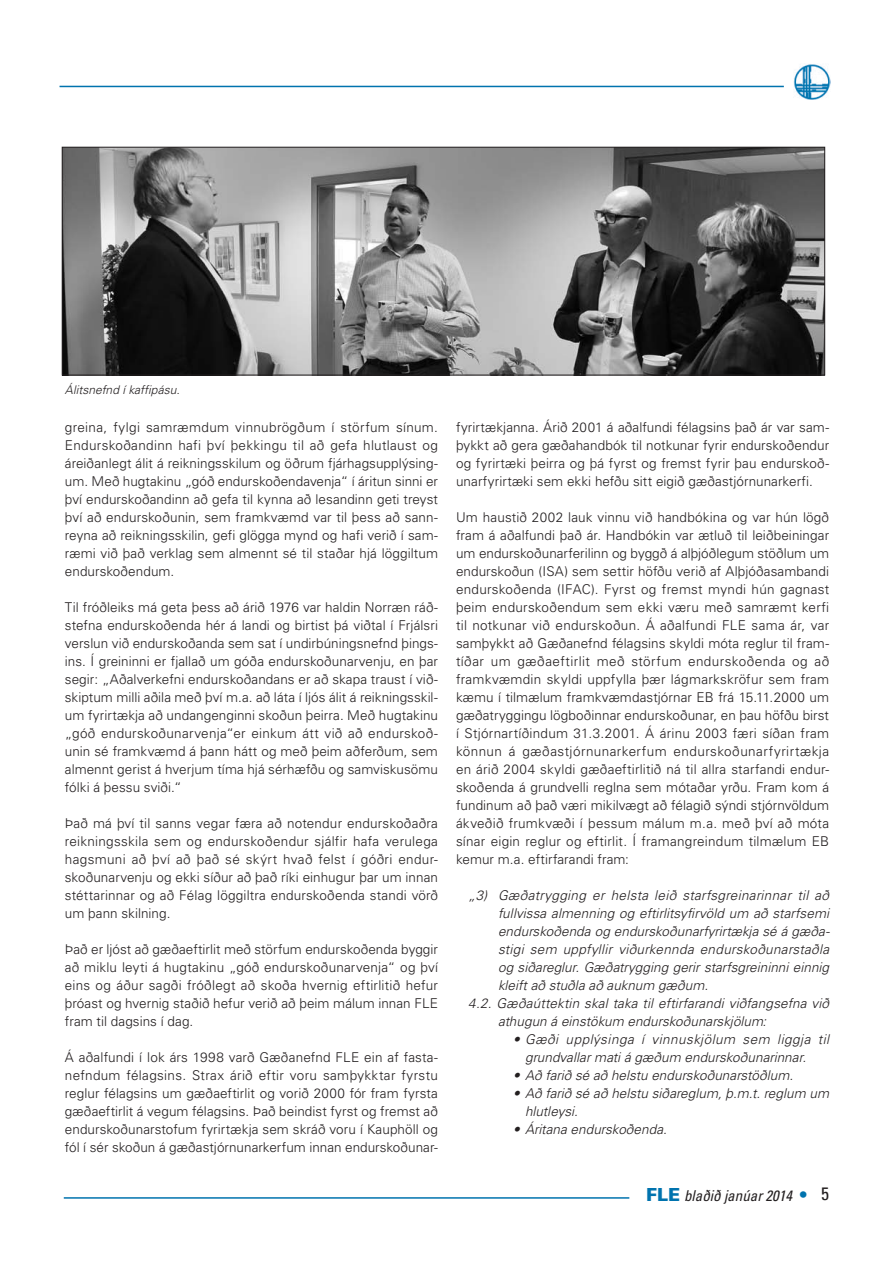
<style>
.page{position:relative;width:893px;height:1263px;background:#fff}
.page>*{position:absolute;margin:0;border:0;box-sizing:border-box;transform-origin:0 0}
.t1{font:italic condensed 15px "Univers";color:#231f20}
.t2{font:300 13.5px/18px "Univers";letter-spacing:.005em;color:#231f20;text-align:justify}
.t3{font:italic 300 13.5px/18px "Univers";letter-spacing:.005em;color:#231f20}
.t4{font:italic 300 13.5px "Univers";letter-spacing:.025em;color:#231f20}
.t5{font:italic 300 12px "Univers";letter-spacing:.005em;color:#231f20}
.s1{font-weight:900;font-style:normal;font-stretch:normal;font-size:18px;color:#0073ae}
.s2{font-style:normal;font-size:18px}
</style>
<div class="page">
<hr style="left:64px;top:1197px;width:565px;height:2px;background:#0073ae">
<hr style="left:60px;top:86px;width:724px;height:1px;background:#0073ae">
<img style="left:794px;top:64px;width:36px;height:36px">
<img style="left:64px;top:149px;width:759px;height:224px">
<div style="left:62px;top:147px;width:763px;height:228px;border:1px solid #231f20"></div>
<p class="t5" style="left:65px;top:383px;width:116px">Álitsnefnd í kaffipásu.</p>
<p class="t2" style="left:65px;top:418px;width:375px">greina, fylgi samræmdum vinnubrögðum í störfum sínum.<br>Endurskoðandinn hafi því þekkingu til að gefa hlutlaust og áreiðanlegt álit á reikningsskilum og öðrum fjárhagsupplýsing&shy;um. Með hugtakinu „góð endurskoðendavenja“ í áritun sinni er því endurskoðandinn að gefa til kynna að lesandinn geti treyst því að endurskoðunin, sem framkvæmd var til þess að sann&shy;reyna að reikningsskilin, gefi glögga mynd og hafi verið í sam&shy;ræmi við það verklag sem almennt sé til staðar hjá löggiltum endurskoðendum.</p>
<p class="t2" style="left:65px;top:598px;width:375px">Til fróðleiks má geta þess að árið 1976 var haldin Norræn ráð&shy;stefna endurskoðenda hér á landi og birtist þá viðtal í Frjálsri verslun við endurskoðanda sem sat í undirbúningsnefnd þings&shy;ins. Í greininni er fjallað um góða endurskoðunarvenju, en þar segir: „Aðalverkefni endurskoðandans er að skapa traust í við&shy;skiptum milli aðila með því m.a. að láta í ljós álit á reikningsskil&shy;um fyrirtækja að undangenginni skoðun þeirra. Með hugtakinu „góð endurskoðunarvenja“er einkum átt við að endurskoð&shy;unin sé framkvæmd á þann hátt og með þeim aðferðum, sem almennt gerist á hverjum tíma hjá sérhæfðu og samviskusömu fólki á þessu sviði.“</p>
<p class="t2" style="left:65px;top:814px;width:375px">Það má því til sanns vegar færa að notendur endurskoðaðra reikningsskila sem og endurskoðendur sjálfir hafa verulega hagsmuni að því að það sé skýrt hvað felst í góðri endur&shy;skoðunarvenju og ekki síður að það ríki einhugur þar um innan stéttarinnar og að Félag löggiltra endurskoðenda standi vörð um þann skilning.</p>
<p class="t2" style="left:65px;top:940px;width:375px">Það er ljóst að gæðaeftirlit með störfum endurskoðenda byggir að miklu leyti á hugtakinu „góð endurskoðunarvenja“ og því eins og áður sagði fróðlegt að skoða hvernig eftirlitið hefur þróast og hvernig staðið hefur verið að þeim málum innan FLE fram til dagsins í dag.</p>
<p class="t2" style="left:65px;top:1048px;width:375px">Á aðalfundi í lok árs 1998 varð Gæðanefnd FLE ein af fasta&shy;nefndum félagsins. Strax árið eftir voru samþykktar fyrstu reglur félagsins um gæðaeftirlit og vorið 2000 fór fram fyrsta gæðaeftirlit á vegum félagsins. Það beindist fyrst og fremst að endurskoðunarstofum fyrirtækja sem skráð voru í Kauphöll og fól í sér skoðun á gæðastjórnunarkerfum innan endurskoðunar-</p>
<p class="t2" style="left:456px;top:418px;width:375px">fyrirtækjanna. Árið 2001 á aðalfundi félagsins það ár var sam&shy;þykkt að gera gæðahandbók til notkunar fyrir endurskoðendur og fyrirtæki þeirra og þá fyrst og fremst fyrir þau endurskoð&shy;unarfyrirtæki sem ekki hefðu sitt eigið gæðastjórnunarkerfi.</p>
<p class="t2" style="left:456px;top:508px;width:375px">Um haustið 2002 lauk vinnu við handbókina og var hún lögð fram á aðalfundi það ár. Handbókin var ætluð til leiðbeiningar um endurskoðunarferilinn og byggð á alþjóðlegum stöðlum um endurskoðun (ISA) sem settir höfðu verið af Alþjóðasambandi endurskoðenda (IFAC). Fyrst og fremst myndi hún gagnast þeim endurskoðendum sem ekki væru með samræmt kerfi til notkunar við endurskoðun. Á aðalfundi FLE sama ár, var samþykkt að Gæðanefnd félagsins skyldi móta reglur til fram&shy;tíðar um gæðaeftirlit með störfum endurskoðenda og að framkvæmdin skyldi uppfylla þær lágmarkskröfur sem fram kæmu í tilmælum framkvæmdastjórnar EB frá 15.11.2000 um gæðatryggingu lögboðinnar endurskoðunar, en þau höfðu birst í Stjórnartíðindum 31.3.2001. Á árinu 2003 færi síðan fram könnun á gæðastjórnunarkerfum endurskoðunarfyrirtækja en árið 2004 skyldi gæðaeftirlitið ná til allra starfandi endur&shy;skoðenda á grundvelli reglna sem mótaðar yrðu. Fram kom á fundinum að það væri mikilvægt að félagið sýndi stjórnvöldum ákveðið frumkvæði í þessum málum m.a. með því að móta sínar eigin reglur og eftirlit. Í framangreindum tilmælum EB kemur m.a. eftirfarandi fram:</p>
<p class="t4" style="left:468px;top:887px;width:363px">„3) Gæðatrygging er helsta leið starfsgreinarinnar til að</p>
<p class="t3" style="left:498px;top:904px;width:333px">fullvissa almenning og eftirlitsyfirvöld um að starfsemi</p>
<p class="t3" style="left:498px;top:922px;width:333px">endurskoðenda og endurskoðunarfyrirtækja sé á gæða-</p>
<p class="t4" style="left:498px;top:941px;width:333px">stigi sem uppfyllir viðurkennda endurskoðunarstaðla</p>
<p class="t3" style="left:498px;top:958px;width:333px">og siðareglur. Gæðatrygging gerir starfsgreininni einnig</p>
<p class="t3" style="left:498px;top:976px;width:212px">kleift að stuðla að auknum gæðum.</p>
<p class="t3" style="left:468px;top:994px;width:363px">4.2. Gæðaúttektin skal taka til eftirfarandi viðfangsefna við</p>
<p class="t3" style="left:498px;top:1012px;width:270px">athugun á einstökum endurskoðunarskjölum:</p>
<p class="t3" style="left:525px;top:1030px;width:306px;text-indent:-12px">• Gæði upplýsinga í vinnuskjölum sem liggja til grundvallar mati á gæðum endurskoðunarinnar.</p>
<p class="t3" style="left:513px;top:1066px;width:281px">• Að farið sé að helstu endurskoðunarstöðlum.</p>
<p class="t3" style="left:525px;top:1084px;width:306px;text-indent:-12px">• Að farið sé að helstu siðareglum, þ.m.t. reglum um hlutleysi.</p>
<p class="t3" style="left:513px;top:1120px;width:155px">• Áritana endurskoðenda.</p>
<p class="t1" style="left:646px;top:1186px;width:185px"><span class="s1">FLE</span> blaðið janúar 2014 <span class="s1">•</span> <span class="s2">5</span></p>
</div>
